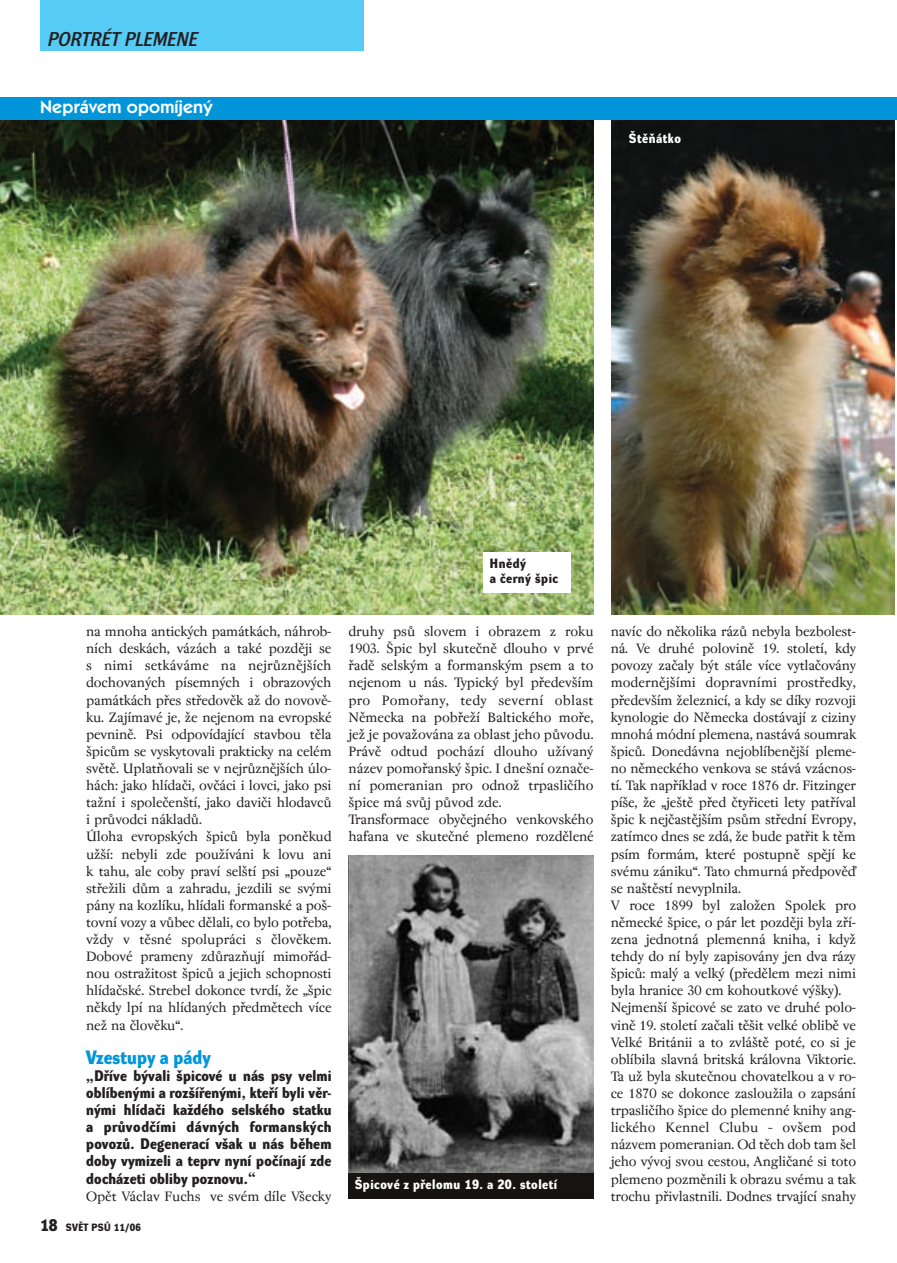
<style>
.page{position:relative;width:897px;height:1263px;background:#fff}
.page>*{position:absolute;margin:0;border:0;box-sizing:border-box;transform-origin:0 0}
.t1{font:19.5px "Dynamo D Italic D";letter-spacing:.01em;color:#231f20}
.t2{font:18.9px "Dynamo DB";letter-spacing:.01em;color:#0095d9}
.t3{font:600 18px "Itc Kabel CE";letter-spacing:.01em;color:#fff}
.t4{font:15px/17.1px "Regent";letter-spacing:-.015em;color:#231f20}
.t5{font:15px/17.1px "Dynamo DB";letter-spacing:.01em;color:#231f20;text-align:justify}
.t6{font:13.2px "Dynamo DB";letter-spacing:.045em;color:#fff}
.t7{font:13.2px/14.9px "Dynamo DB";letter-spacing:.045em;color:#231f20}
.t8{font:10.35px "Dynamo DB";letter-spacing:.03em;color:#231f20}
.s1{font-size:16.5px}
</style>
<div class="page">
<img style="left:0;top:0;width:897px;height:1199px">
<h1 class="t1" style="left:48px;top:32px;width:151px">PORTRÉT PLEMENE</h1>
<p class="t3" style="left:40px;top:101px;width:174px">Neprávem opomíjen˘</p>
<p class="t6" style="left:629px;top:133px;width:54px">·tûÀátko</p>
<p class="t7" style="left:490px;top:557px;width:70px">Hnûd˘<br>a ãern˘ ‰pic</p>
<p class="t4" style="left:86px;top:624px;width:247px">na mnoha antick˘ch památkách, náhrob&shy;ních deskách, vázách a také pozdûji se s nimi setkáváme na nejrÛznûj‰ích dochovan˘ch písemn˘ch i obrazov˘ch památkách pfies stfiedovûk aÏ do novovû&shy;ku. Zajímavé je, Ïe nejenom na evropské pevninû. Psi odpovídající stavbou tûla ‰picÛm se vyskytovali prakticky na celém svûtû. UplatÀovali se v nejrÛznûj‰ích úlo&shy;hách: jako hlídaãi, ovãáci i lovci, jako psi taÏní i spoleãen‰tí, jako daviãi hlodavcÛ i prÛvodci nákladÛ.<br>Úloha evropsk˘ch ‰picÛ byla ponûkud uÏ‰í: nebyli zde pouÏíváni k lovu ani k tahu, ale coby praví sel‰tí psi „pouze“ stfieÏili dÛm a zahradu, jezdili se sv˘mi pány na kozlíku, hlídali formanské a po‰- tovní vozy a vÛbec dûlali, co bylo potfieba, vÏdy v tûsné spolupráci s ãlovûkem.<br>Dobové prameny zdÛrazÀují mimofiád&shy;nou ostraÏitost ‰picÛ a jejich schopnosti hlídaãské. Strebel dokonce tvrdí, Ïe „‰pic nûkdy lpí na hlídan˘ch pfiedmûtech více neÏ na ãlovûku“.</p>
<p class="t2" style="left:86px;top:1049px;width:126px">Vzestupy a pády</p>
<p class="t5" style="left:86px;top:1068px;width:247px">„Dfiíve b˘vali ‰picové u nás psy velmi oblíben˘mi a roz‰ífien˘mi, ktefií byli vûr&shy;n˘mi hlídaãi kaÏdého selského statku a prÛvodãími dávn˘ch formansk˘ch povozÛ. Degenerací v‰ak u nás bûhem doby vymizeli a teprv nyní poãínají zde docházeti obliby poznovu.“</p>
<p class="t4" style="left:86px;top:1188px;width:247px">Opût Václav Fuchs ve svém díle V‰ecky</p>
<p class="t8" style="left:40px;top:1223px;width:102px"><span class="s1">18</span> SVùT PSÒ 11/06</p>
<p class="t4" style="left:348px;top:624px;width:247px">druhy psÛ slovem i obrazem z roku 1903. ·pic byl skuteãnû dlouho v prvé fiadû selsk˘m a formansk˘m psem a to nejenom u nás. Typick˘ byl pfiedev‰ím pro Pomofiany, tedy severní oblast Nûmecka na pobfieÏí Baltického mofie, jeÏ je povaÏována za oblast jeho pÛvodu.<br>Právû odtud pochází dlouho uÏívan˘ název pomofiansk˘ ‰pic. I dne‰ní oznaãe&shy;ní pomeranian pro odnoÏ trpasliãího ‰pice má svÛj pÛvod zde.<br>Transformace obyãejného venkovského hafana ve skuteãné plemeno rozdûlené</p>
<p class="t4" style="left:611px;top:624px;width:247px">navíc do nûkolika rázÛ nebyla bezbolest&shy;ná. Ve druhé polovinû 19. století, kdy povozy zaãaly b˘t stále více vytlaãovány modernûj‰ími dopravními prostfiedky, pfiedev‰ím Ïeleznicí, a kdy se díky rozvoji kynologie do Nûmecka dostávají z ciziny mnohá módní plemena, nastává soumrak ‰picÛ. Donedávna nejoblíbenûj‰í pleme&shy;no nûmeckého venkova se stává vzácnos&shy;tí. Tak napfiíklad v roce 1876 dr. Fitzinger pí‰e, Ïe „je‰tû pfied ãtyfiiceti lety patfiíval ‰pic k nejãastûj‰ím psÛm stfiední Evropy, zatímco dnes se zdá, Ïe bude patfiit k tûm psím formám, které postupnû spûjí ke svému zániku“. Tato chmurná pfiedpovûì se na‰tûstí nevyplnila.<br>V roce 1899 byl zaloÏen Spolek pro nûmecké ‰pice, o pár let pozdûji byla zfií&shy;zena jednotná plemenná kniha, i kdyÏ tehdy do ní byly zapisovány jen dva rázy ‰picÛ: mal˘ a velk˘ (pfiedûlem mezi nimi byla hranice 30 cm kohoutkové v˘‰ky).<br>Nejmen‰í ‰picové se zato ve druhé polo&shy;vinû 19. století zaãali tû‰it velké oblibû ve Velké Británii a to zvlá‰tû poté, co si je oblíbila slavná britská královna Viktorie.<br>Ta uÏ byla skuteãnou chovatelkou a v ro&shy;ce 1870 se dokonce zaslouÏila o zapsání trpasliãího ‰pice do plemenné knihy ang&shy;lického Kennel Clubu – ov‰em pod názvem pomeranian. Od tûch dob tam ‰el jeho v˘voj svou cestou, Angliãané si toto plemeno pozmûnili k obrazu svému a tak trochu pfiivlastnili. Dodnes trvající snahy</p>
<p class="t6" style="left:355px;top:1179px;width:204px">·picové z pfielomu 19. a 20. století</p>
</div>
